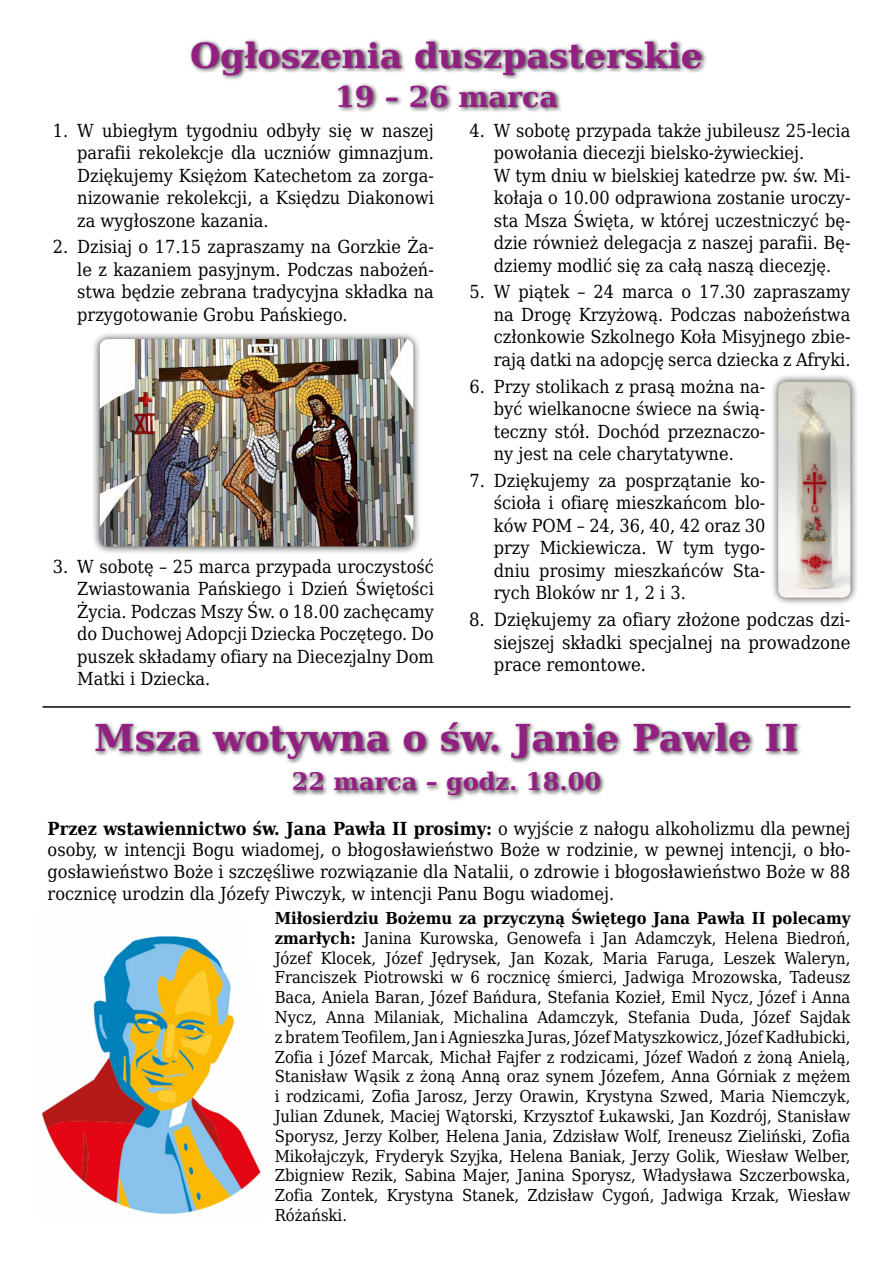
<style>
.page{position:relative;width:893px;height:1263px;background:#fff}
.page>*{position:absolute;margin:0;border:0;box-sizing:border-box;transform-origin:0 0}
.t1{font:700 36.75px "DejaVu Serif";color:#941f82}
.t2{font:700 34.5px "DejaVu Serif";color:#941f82}
.t3{font:700 28.5px "DejaVu Serif";color:#941f82}
.t4{font:700 24px "DejaVu Serif";color:#941f82}
.t5{font:18.3px/22.5px "DejaVu Serif Condensed";color:#000;text-align:justify}
.t6{font:18px/22.5px "DejaVu Serif Condensed";color:#000;text-align:justify}
.t7{font:16.5px/19.8px "DejaVu Serif Condensed";color:#000;text-align:justify}
.s1{font-weight:700}
</style>
<div class="page">
<div style="left:189px;top:38px;width:519px;height:75px;background:#000;opacity:.75"></div>
<div style="left:770px;top:373px;width:88px;height:233px;background:#000;opacity:.75"></div>
<img style="left:778px;top:382px;width:72px;height:216px">
<hr style="left:43px;top:706px;width:807px;height:2px;background:#000">
<div style="left:93px;top:720px;width:710px;height:81px;background:#000;opacity:.75"></div>
<img style="left:41px;top:936px;width:220px;height:279px">
<div style="left:92px;top:331px;width:329px;height:224px;background:#000;opacity:.75"></div>
<img style="left:100px;top:339px;width:313px;height:207px">
<h2 class="t2" style="left:190px;top:29px;width:514px">Ogłoszenia duszpasterskie</h2>
<h3 class="t3" style="left:335px;top:75px;width:224px">19 – 26 marca</h3>
<p class="t6" style="left:77px;top:118px;width:358px;text-indent:-24px">1. W ubiegłym tygodniu odbyły się w naszej parafii rekolekcje dla uczniów gimnazjum.<br>Dziękujemy Księżom Katechetom za zorga&shy;nizowanie rekolekcji, a Księdzu Diakonowi za wygłoszone kazania.</p>
<p class="t6" style="left:77px;top:235px;width:358px;text-indent:-24px">2. Dzisiaj o 17.15 zapraszamy na Gorzkie Ża&shy;le z kazaniem pasyjnym. Podczas nabożeń&shy;stwa będzie zebrana tradycyjna składka na przygotowanie Grobu Pańskiego.</p>
<p class="t6" style="left:77px;top:554px;width:358px;text-indent:-24px">3. W sobotę – 25 marca przypada uroczystość Zwiastowania Pańskiego i Dzień Świętości Życia. Podczas Mszy Św. o 18.00 zachęcamy do Duchowej Adopcji Dziecka Poczętego. Do puszek składamy ofiary na Diecezjalny Dom Matki i Dziecka.</p>
<p class="t6" style="left:494px;top:118px;width:358px;text-align:left;text-indent:-24px">4. W sobotę przypada także jubileusz 25-lecia powołania diecezji bielsko-żywieckiej.<br>W tym dniu w bielskiej katedrze pw. św. Mi&shy;kołaja o 10.00 odprawiona zostanie uroczy&shy;sta Msza Święta, w której uczestniczyć bę&shy;dzie również delegacja z naszej parafii. Bę&shy;dziemy modlić się za całą naszą diecezję.</p>
<p class="t6" style="left:494px;top:280px;width:358px;text-indent:-24px">5. W piątek – 24 marca o 17.30 zapraszamy na Drogę Krzyżową. Podczas nabożeństwa członkowie Szkolnego Koła Misyjnego zbie&shy;rają datki na adopcję serca dziecka z Afryki.</p>
<p class="t6" style="left:494px;top:374px;width:273px;text-indent:-24px">6. Przy stolikach z prasą można na&shy;być wielkanocne świece na świą&shy;teczny stół. Dochód przeznaczo&shy;ny jest na cele charytatywne.</p>
<p class="t6" style="left:494px;top:469px;width:273px;text-indent:-24px">7. Dziękujemy za posprzątanie ko&shy;ścioła i ofiarę mieszkańcom blo&shy;ków POM – 24, 36, 40, 42 oraz 30 przy Mickiewicza. W tym tygo&shy;dniu prosimy mieszkańców Sta&shy;rych Bloków nr 1, 2 i 3.</p>
<p class="t5" style="left:494px;top:608px;width:358px;text-indent:-25px">8. Dziękujemy za ofiary złożone podczas dzi&shy;siejszej składki specjalnej na prowadzone prace remontowe.</p>
<h1 class="t1" style="left:94px;top:709px;width:706px">Msza wotywna o św. Janie Pawle II</h1>
<h3 class="t4" style="left:292px;top:763px;width:311px">22 marca – godz. 18.00</h3>
<p class="t6" style="left:48px;top:817px;width:804px;line-height:21.6px"><span class="s1">Przez wstawiennictwo św. Jana Pawła II prosimy:</span> o wyjście z nałogu alkoholizmu dla pewnej osoby, w intencji Bogu wiadomej, o błogosławieństwo Boże w rodzinie, w pewnej intencji, o bło&shy;gosławieństwo Boże i szczęśliwe rozwiązanie dla Natalii, o zdrowie i błogosławieństwo Boże w 88 rocznicę urodzin dla Józefy Piwczyk, w intencji Panu Bogu wiadomej.</p>
<p class="t7" style="left:275px;top:908px;width:577px"><span class="s1">Miłosierdziu Bożemu za przyczyną Świętego Jana Pawła II polecamy zmarłych:</span> Janina Kurowska, Genowefa i Jan Adamczyk, Helena Biedroń, Józef Klocek, Józef Jędrysek, Jan Kozak, Maria Faruga, Leszek Waleryn, Franciszek Piotrowski w 6 rocznicę śmierci, Jadwiga Mrozowska, Tadeusz Baca, Aniela Baran, Józef Bańdura, Stefania Kozieł, Emil Nycz, Józef i Anna Nycz, Anna Milaniak, Michalina Adamczyk, Stefania Duda, Józef Sajdak z bratem Teofilem, Jan i Agnieszka Juras, Józef Matyszkowicz, Józef Kadłubicki, Zofia i Józef Marcak, Michał Fajfer z rodzicami, Józef Wadoń z żoną Anielą, Stanisław Wąsik z żoną Anną oraz synem Józefem, Anna Górniak z mężem i rodzicami, Zofia Jarosz, Jerzy Orawin, Krystyna Szwed, Maria Niemczyk, Julian Zdunek, Maciej Wątorski, Krzysztof Łukawski, Jan Kozdrój, Stanisław Sporysz, Jerzy Kolber, Helena Jania, Zdzisław Wolf, Ireneusz Zieliński, Zofia Mikołajczyk, Fryderyk Szyjka, Helena Baniak, Jerzy Golik, Wiesław Welber, Zbigniew Rezik, Sabina Majer, Janina Sporysz, Władysława Szczerbowska, Zofia Zontek, Krystyna Stanek, Zdzisław Cygoń, Jadwiga Krzak, Wiesław Różański.</p>
</div>
